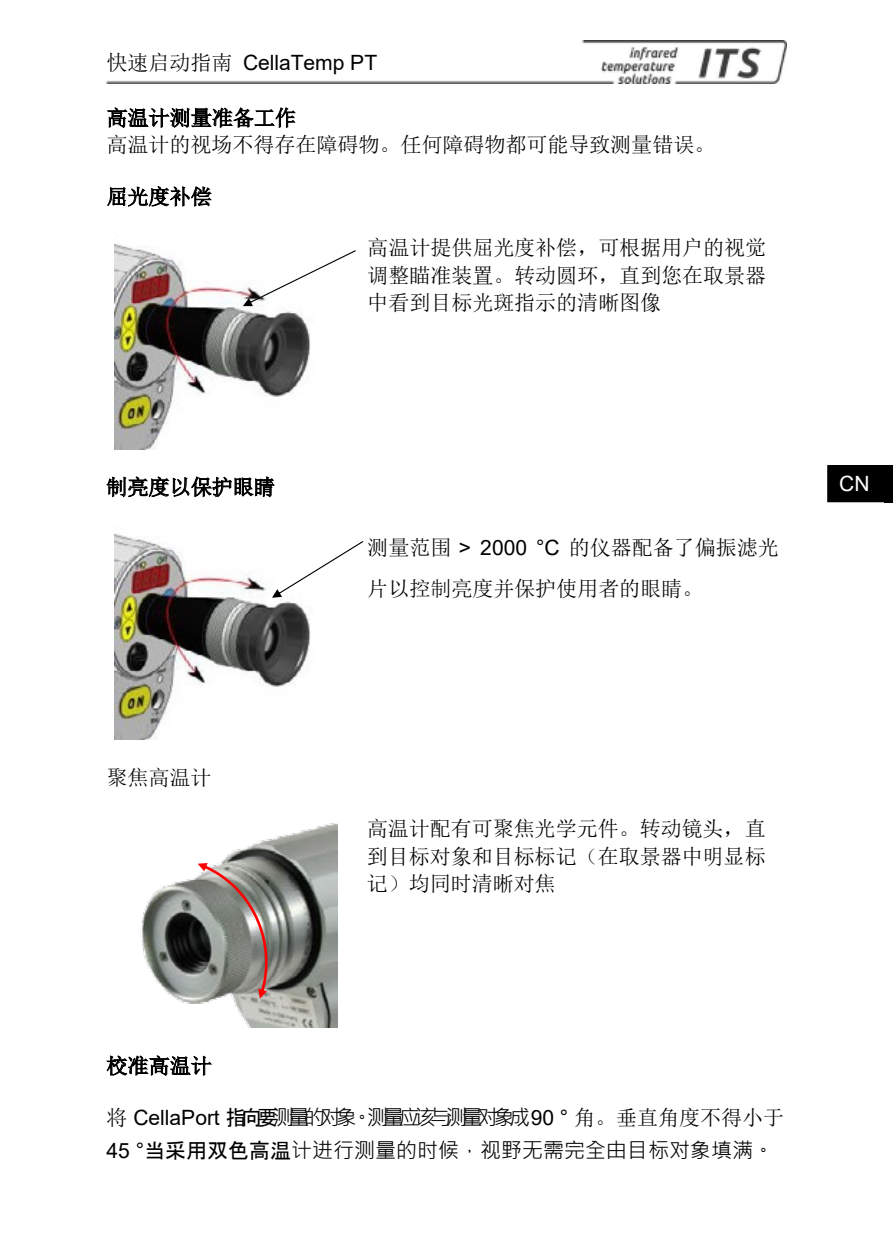
<style>
.page{position:relative;width:893px;height:1259px;background:#fff}
.page>*{position:absolute;margin:0;border:0;box-sizing:border-box;transform-origin:0 0}
.t1{font:21px/27.3px "Sim Sun";color:#000}
.t2{font:21px/33px "Microsoft Jheng Hei";letter-spacing:-.01em;color:#000}
.t3{font:21px "Arial";color:#000}
.t4{font:21px "Arial";color:#fff}
.s1{font-family:"Sim Sun"}
.s2{font-family:"Arial"}
.s3{font-family:"MS Gothic"}
</style>
<div class="page">
<div style="left:884px;top:465px;width:9px;height:37px;background:#000"></div>
<img style="left:107px;top:41px;width:679px;height:42px">
<img style="left:114px;top:243px;width:196px;height:206px">
<img style="left:114px;top:533px;width:196px;height:206px">
<img style="left:140px;top:823px;width:197px;height:205px">
<svg style="left:272px;top:541px;width:91px;height:57px"></svg>
<svg style="left:243px;top:250px;width:113px;height:56px"></svg>
<svg style="left:198px;top:863px;width:70px;height:135px"></svg>
<div style="left:828px;top:466px;width:63px;height:36px;background:#000"></div>
<div style="left:827px;top:465px;width:65px;height:37px;border:1px solid #000"></div>
<p class="t3" style="left:106px;top:49px;width:272px"><span class="s1">快速启动指南</span> CellaTemp PT</p>
<p class="t1" style="left:106px;top:104px;width:610px">高温计测量准备工作<br>高温计的视场不得存在障碍物。任何障碍物都可能导致测量错误。</p>
<p class="t1" style="left:106px;top:183px;width:107px">屈光度补偿</p>
<p class="t1" style="left:367px;top:234px;width:401px;text-align:justify">高温计提供屈光度补偿，可根据用户的视觉调整瞄准装置。转动圆环，直到您在取景器中看到目标光斑指示的清晰图像</p>
<p class="t1" style="left:106px;top:473px;width:170px">制亮度以保护眼睛</p>
<p class="t1" style="left:367px;top:527px;width:413px;line-height:40.8px">测量范围 <span class="s2">&gt; 2000 °C</span> 的仪器配备了偏振滤光片以控制亮度并保护使用者的眼睛。</p>
<p class="t4" style="left:839px;top:469px;width:32px">CN</p>
<p class="t1" style="left:106px;top:763px;width:107px">聚焦高温计</p>
<p class="t1" style="left:367px;top:815px;width:400px;text-align:justify">高温计配有可聚焦光学元件。转动镜头，直到目标对象和目标标记（在取景器中明显标记）均同时清晰对焦</p>
<p class="t1" style="left:106px;top:1052px;width:107px">校准高温计</p>
<p class="t2" style="left:106px;top:1100px;width:679px"><span class="s1">将</span> <span class="s2">CellaPort</span> <span class="s3">指向要</span>测量的对象。测量应该与测量对象成<span class="s2">90 °</span> <span class="s1">角。垂直角度不得小于<br></span><span class="s2">45 °</span><span class="s3">当采用双色高温</span>计进行测量的时候，视野无需完全由目标对象填满。</p>
</div>
